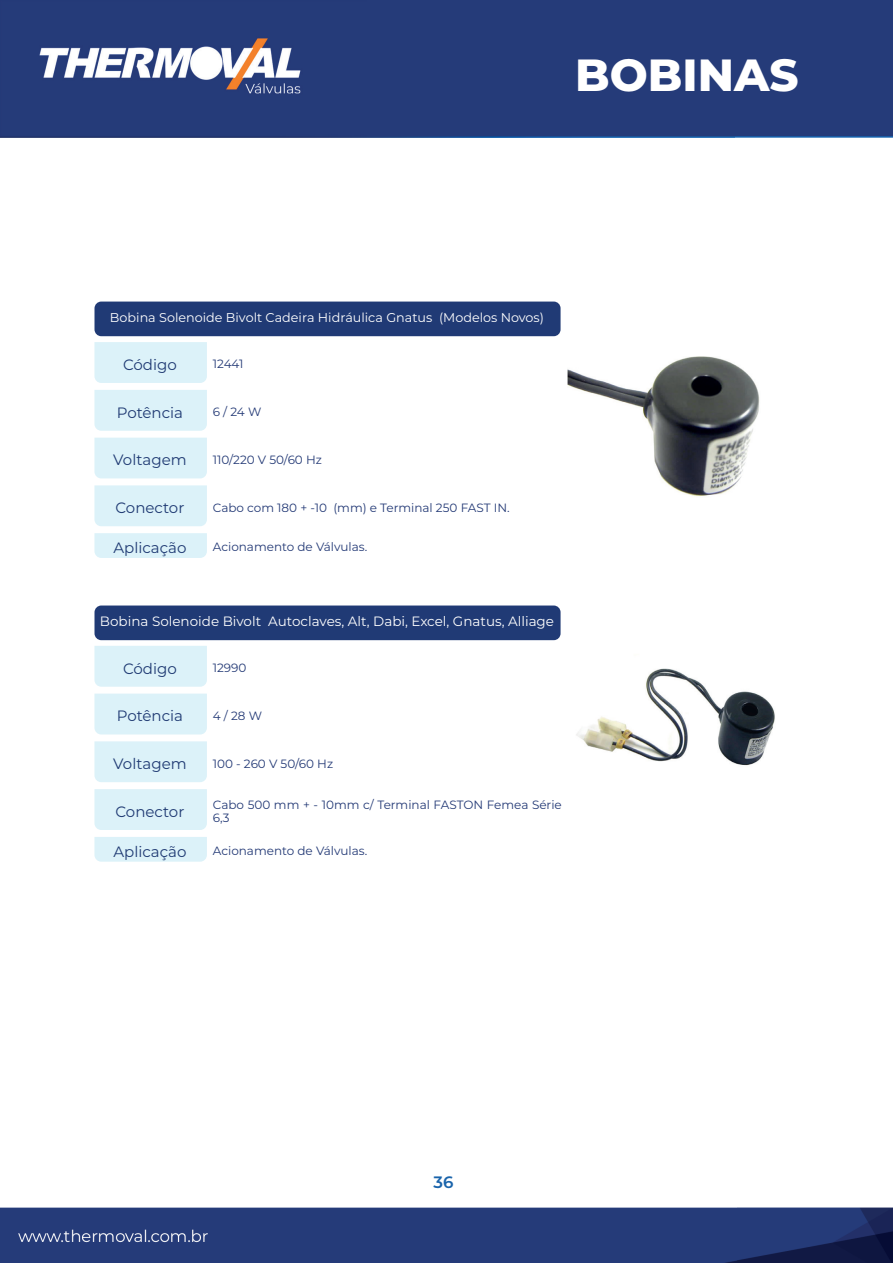
<style>
.page{position:relative;width:893px;height:1263px;background:#fff}
.page>*{position:absolute;margin:0;border:0;box-sizing:border-box;transform-origin:0 0}
.t1{font:800 45px "Montserrat";color:#fff}
.t2{font:600 16.5px "Montserrat";color:#1a64ab}
.t3{font:15px "Montserrat";color:#1f3a73}
.t4{font:13.5px "Montserrat";color:#fff}
.t5{font:12.75px "Montserrat";color:#fff}
.t6{font:12px/13.5px "Montserrat";color:#243a76}
</style>
<div class="page">
<img style="left:0;top:0;width:893px;height:1263px">
<img style="left:568px;top:331px;width:230px;height:173px">
<img style="left:568px;top:634px;width:230px;height:173px">
<div style="left:94px;top:302px;width:467px;height:34px;background:#203a75;border-radius:7px"></div>
<div style="left:94px;top:605px;width:467px;height:35px;background:#203a75;border-radius:7px"></div>
<div style="left:94px;top:694px;width:113px;height:40px;background:#dcf2f9"></div>
<div style="left:94px;top:390px;width:113px;height:41px;background:#dcf2f9"></div>
<div style="left:94px;top:741px;width:113px;height:41px;background:#dcf2f9"></div>
<div style="left:94px;top:438px;width:113px;height:40px;background:#dcf2f9"></div>
<div style="left:94px;top:789px;width:113px;height:41px;background:#dcf2f9"></div>
<div style="left:94px;top:485px;width:113px;height:41px;background:#dcf2f9"></div>
<div style="left:94px;top:837px;width:113px;height:25px;background:#dcf2f9"></div>
<div style="left:94px;top:533px;width:113px;height:25px;background:#dcf2f9"></div>
<div style="left:94px;top:646px;width:113px;height:41px;background:#dcf2f9"></div>
<div style="left:94px;top:342px;width:113px;height:41px;background:#dcf2f9"></div>
<h1 class="t1" style="left:575px;top:42px;width:225px">BOBINAS</h1>
<p class="t5" style="left:110px;top:309px;width:436px">Bobina Solenoide Bivolt Cadeira Hidráulica Gnatus (Modelos Novos)</p>
<p class="t3" style="left:123px;top:354px;width:55px">Código</p>
<p class="t6" style="left:213px;top:357px;width:32px">12441</p>
<p class="t3" style="left:117px;top:402px;width:68px">Potência</p>
<p class="t6" style="left:213px;top:405px;width:50px">6 / 24 W</p>
<p class="t3" style="left:113px;top:450px;width:75px">Voltagem</p>
<p class="t6" style="left:213px;top:452px;width:111px">110/220 V 50/60 Hz</p>
<p class="t3" style="left:116px;top:497px;width:70px">Conector</p>
<p class="t6" style="left:213px;top:500px;width:298px">Cabo com 180 + -10 (mm) e Terminal 250 FAST IN.</p>
<p class="t3" style="left:113px;top:537px;width:75px">Aplicação</p>
<p class="t6" style="left:213px;top:540px;width:156px">Acionamento de Válvulas.</p>
<p class="t4" style="left:100px;top:612px;width:456px">Bobina Solenoide Bivolt Autoclaves, Alt, Dabi, Excel, Gnatus, Alliage</p>
<p class="t3" style="left:123px;top:658px;width:55px">Código</p>
<p class="t6" style="left:213px;top:661px;width:35px">12990</p>
<p class="t3" style="left:117px;top:706px;width:68px">Potência</p>
<p class="t6" style="left:213px;top:708px;width:51px">4 / 28 W</p>
<p class="t3" style="left:113px;top:753px;width:75px">Voltagem</p>
<p class="t6" style="left:213px;top:756px;width:122px">100 - 260 V 50/60 Hz</p>
<p class="t3" style="left:116px;top:801px;width:70px">Conector</p>
<p class="t6" style="left:213px;top:797px;width:351px">Cabo 500 mm + - 10mm c/ Terminal FASTON Femea Série<br>6,3</p>
<p class="t3" style="left:113px;top:841px;width:75px">Aplicação</p>
<p class="t6" style="left:213px;top:844px;width:156px">Acionamento de Válvulas.</p>
<h2 class="t2" style="left:434px;top:1170px;width:21px">36</h2>
</div>
